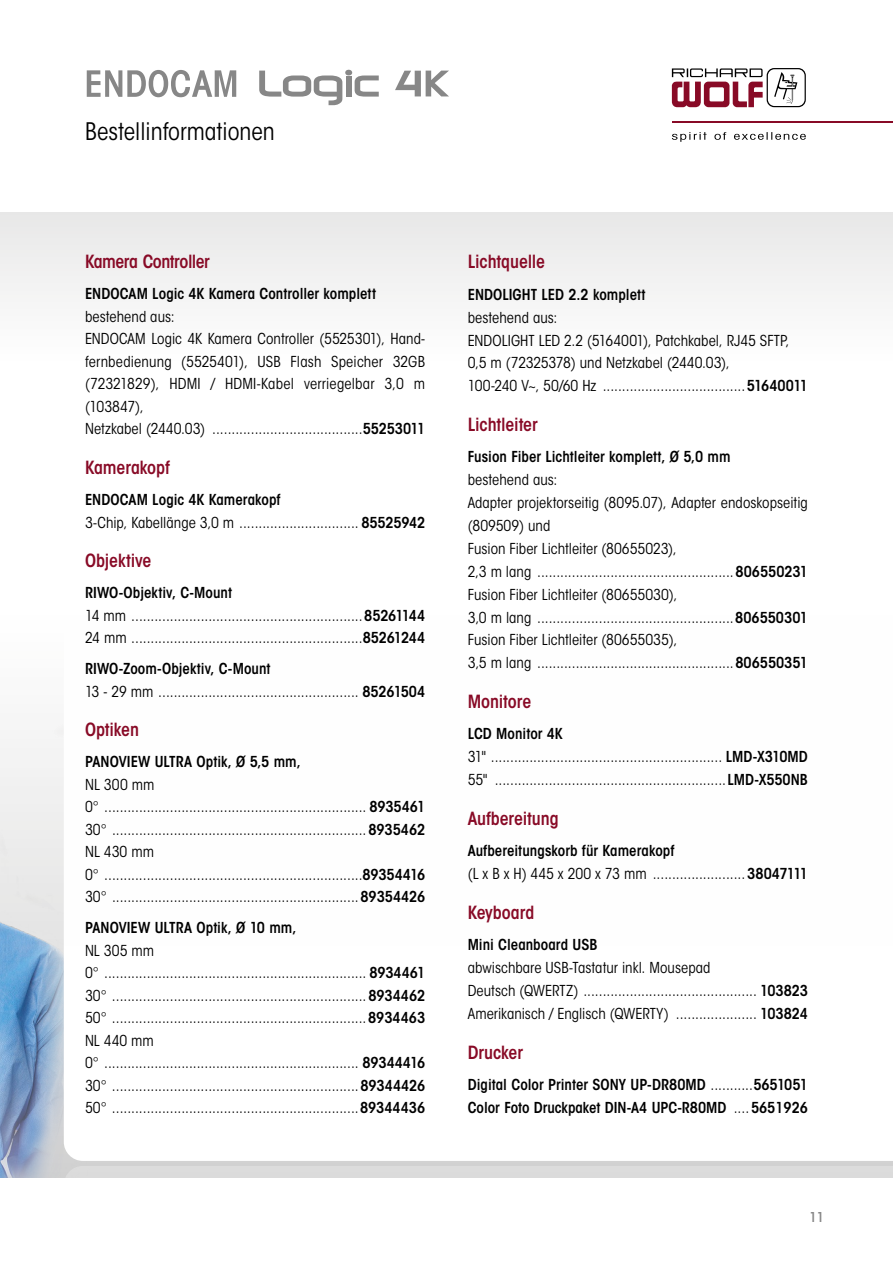
<style>
.page{position:relative;width:893px;height:1263px;background:#fff}
.page>*{position:absolute;margin:0;border:0;box-sizing:border-box;transform-origin:0 0}
.t1{font:condensed 24px "ITC Avant Garde Std";color:#000}
.t2{font:600 condensed 18px "ITC Avant Garde Std";letter-spacing:-.005em;color:#880a26}
.t3{font:600 condensed 18px "ITC Avant Garde Std";letter-spacing:-.025em;color:#880a26}
.t4{font:condensed 15px/22.5px "ITC Avant Garde Std";color:#000}
.t5{font:600 condensed 15px/22.8px "ITC Avant Garde Std";color:#000}
.t6{font:600 condensed 13.5px "ITC Avant Garde Std";color:#878787}
.s1{font-weight:600}
.s2{font-weight:400}
</style>
<div class="page">
<div style="left:0;top:213px;width:893px;height:148px;background:#f3f3f3"></div>
<svg style="left:672px;top:132px;width:134px;height:10px"></svg>
<svg style="left:672px;top:68px;width:134px;height:39px"></svg>
<hr style="left:672px;top:121px;width:221px;height:2px;background:#880a26">
<svg style="left:87px;top:70px;width:149px;height:27px"></svg>
<svg style="left:259px;top:70px;width:120px;height:35px"></svg>
<svg style="left:395px;top:71px;width:54px;height:25px"></svg>
<img style="left:0;top:724px;width:120px;height:454px">
<svg style="left:64px;top:724px;width:56px;height:437px"></svg>
<div style="left:64px;top:1166px;width:829px;height:12px;background:#dbdbdb"></div>
<img style="left:0;top:212px;width:28px;height:149px">
<h1 class="t1" style="left:85px;top:117px;width:191px">Bestellinformationen</h1>
<p class="t3" style="left:85px;top:251px;width:126px">Kamera Controller</p>
<p class="t5" style="left:85px;top:283px;width:292px">ENDOCAM Logic 4K Kamera Controller komplett</p>
<p class="t4" style="left:85px;top:305px;width:342px">bestehend aus:<br>ENDOCAM Logic 4K Kamera Controller (5525301), Hand&shy;fernbedienung (5525401), USB Flash Speicher 32GB (72321829), HDMI / HDMI-Kabel verriegelbar 3,0 m (103847),<br>Netzkabel (2440.03) .......................................<span class="s1">55253011</span></p>
<p class="t2" style="left:85px;top:456px;width:86px">Kamerakopf</p>
<p class="t4" style="left:85px;top:488px;width:342px"><span class="s1">ENDOCAM Logic 4K Kamerakopf<br></span>3-Chip, Kabellänge 3,0 m ............................... <span class="s1">85525942</span></p>
<p class="t2" style="left:85px;top:549px;width:68px">Objektive</p>
<p class="t4" style="left:85px;top:581px;width:342px"><span class="s1">RIWO-Objektiv, C-Mount<br></span>14 mm ............................................................<span class="s1">85261144<br></span>24 mm ............................................................<span class="s1">85261244</span></p>
<p class="t4" style="left:85px;top:657px;width:342px"><span class="s1">RIWO-Zoom-Objektiv, C-Mount<br></span>13 - 29 mm .................................................... <span class="s1">85261504</span></p>
<p class="t2" style="left:85px;top:718px;width:56px">Optiken</p>
<p class="t5" style="left:85px;top:750px;width:217px">PANOVIEW ULTRA Optik, Ø 5,5 mm,</p>
<p class="t4" style="left:85px;top:773px;width:342px">NL 300 mm<br>0° .................................................................... <span class="s1">8935461<br></span>30° .................................................................. <span class="s1">8935462<br></span>NL 430 mm<br>0° ...................................................................<span class="s1">89354416<br></span>30° ................................................................<span class="s1">89354426</span></p>
<p class="t5" style="left:85px;top:916px;width:213px">PANOVIEW ULTRA Optik, Ø 10 mm,</p>
<p class="t4" style="left:85px;top:939px;width:342px">NL 305 mm<br>0° .................................................................... <span class="s1">8934461<br></span>30° .................................................................. <span class="s1">8934462<br></span>50° ..................................................................<span class="s1">8934463<br></span>NL 440 mm<br>0° .................................................................. <span class="s1">89344416<br></span>30° ................................................................<span class="s1">89344426<br></span>50° ................................................................<span class="s1">89344436</span></p>
<p class="t2" style="left:468px;top:251px;width:79px">Lichtquelle</p>
<p class="t5" style="left:468px;top:283px;width:179px">ENDOLIGHT LED 2.2 komplett</p>
<p class="t4" style="left:468px;top:306px;width:342px">bestehend aus:<br>ENDOLIGHT LED 2.2 (5164001), Patchkabel, RJ45 SFTP, 0,5 m (72325378) und Netzkabel (2440.03),<br>100-240 V~, 50/60 Hz .....................................<span class="s1">51640011</span></p>
<p class="t2" style="left:468px;top:413px;width:71px">Lichtleiter</p>
<p class="t5" style="left:468px;top:445px;width:264px">Fusion Fiber Lichtleiter komplett, Ø 5,0 mm</p>
<p class="t4" style="left:468px;top:469px;width:342px">bestehend aus:<br>Adapter projektorseitig (8095.07), Adapter endoskopseitig (809509) und<br>Fusion Fiber Lichtleiter (80655023),<br>2,3 m lang ...................................................<span class="s1">806550231<br></span>Fusion Fiber Lichtleiter (80655030),<br>3,0 m lang ...................................................<span class="s1">806550301<br></span>Fusion Fiber Lichtleiter (80655035),<br>3,5 m lang ...................................................<span class="s1">806550351</span></p>
<p class="t2" style="left:468px;top:690px;width:65px">Monitore</p>
<p class="t4" style="left:468px;top:723px;width:342px"><span class="s1">LCD Monitor 4K<br></span>31" ............................................................ <span class="s1">LMD-X310MD<br></span>55" ............................................................<span class="s1">LMD-X550NB</span></p>
<p class="t2" style="left:468px;top:807px;width:93px">Aufbereitung</p>
<p class="t4" style="left:468px;top:839px;width:342px"><span class="s1">Aufbereitungskorb für Kamerakopf<br></span>(L x B x H) 445 x 200 x 73 mm ........................<span class="s1">38047111</span></p>
<p class="t2" style="left:468px;top:901px;width:68px">Keyboard</p>
<p class="t5" style="left:468px;top:933px;width:131px">Mini Cleanboard USB</p>
<p class="t4" style="left:468px;top:956px;width:342px">abwischbare USB-Tastatur inkl. Mousepad<br>Deutsch (QWERTZ) ............................................. <span class="s1">103823<br></span>Amerikanisch / Englisch (QWERTY) ..................... <span class="s1">103824</span></p>
<p class="t2" style="left:468px;top:1041px;width:57px">Drucker</p>
<p class="t5" style="left:468px;top:1073px;width:342px">Digital Color Printer SONY UP-DR80MD <span class="s2">...........</span>5651051<br>Color Foto Druckpaket DIN-A4 UPC-R80MD <span class="s2">....</span>5651926</p>
<p class="t6" style="left:809px;top:1208px;width:16px">11</p>
</div>
